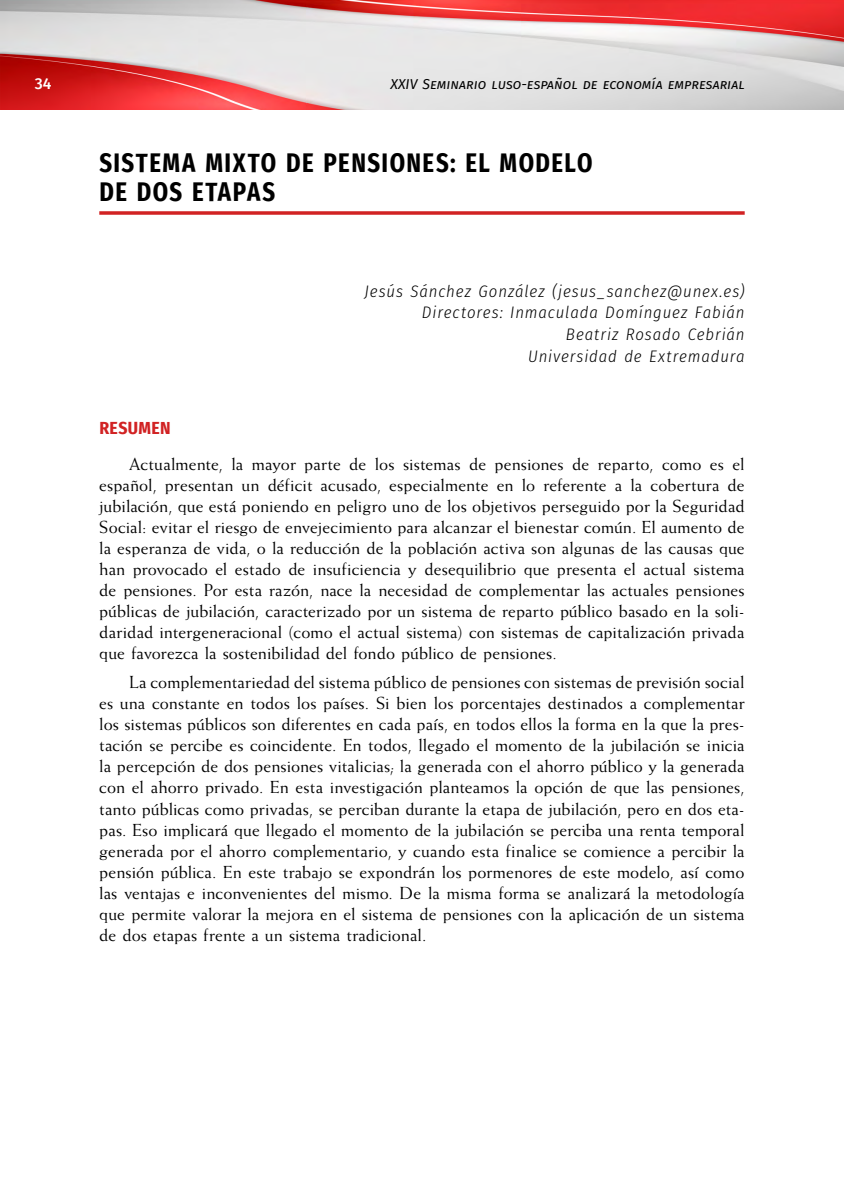
<style>
.page{position:relative;width:844px;height:1191px;background:#fff}
.page>*{position:absolute;margin:0;border:0;box-sizing:border-box;transform-origin:0 0}
.capitulo_2{font:700 26.95px/29.6px "Fira Sans Condensed";letter-spacing:.06em;color:#000;scale:.91 1}
.txt{font:17.5px/21px "Weiss Std";letter-spacing:.005em;color:#000;text-align:justify}
.ladillo_2{font:700 17.5px "Fira Sans Condensed";letter-spacing:.02em;color:#d12223}
.autor{font:italic 300 16.62px "Fira Sans Condensed";letter-spacing:.055em;color:#000}
.t1{font:500 15.75px "Fira Sans";color:#fff}
.t2{font:italic 14px "Fira Sans";color:#000}
</style>
<div class="page">
<img style="left:0;top:0;width:843px;height:109px">
<svg style="left:99px;top:211px;width:645px;height:4px;background:#d63c3d"></svg>
<p class="t1" style="left:35px;top:71px;width:18px">34</p>
<p class="t2" style="left:390px;top:74px;width:355px">XXIV Seminario luso-español de economía empresarial</p>
<p class="capitulo_2" style="left:99px;top:146px;width:543px">SISTEMA MIXTO DE PENSIONES: EL MODELO<br>DE DOS ETAPAS</p>
<p class="autor" style="left:364px;top:279px;width:381px">Jesús Sánchez González (jesus_sanchez@unex.es)</p>
<p class="autor" style="left:422px;top:301px;width:324px">Directores: Inmaculada Domínguez Fabián</p>
<p class="autor" style="left:565px;top:323px;width:180px">Beatriz Rosado Cebrián</p>
<p class="autor" style="left:528px;top:344px;width:218px">Universidad de Extremadura</p>
<p class="ladillo_2" style="left:99px;top:413px;width:73px">RESUMEN</p>
<p class="txt" style="left:99px;top:453px;width:646px;text-indent:30px">Actualmente, la mayor parte de los sistemas de pensiones de reparto, como es el español, presentan un déficit acusado, especialmente en lo referente a la cobertura de jubilación, que está poniendo en peligro uno de los objetivos perseguido por la Seguridad Social: evitar el riesgo de envejecimiento para alcanzar el bienestar común. El aumento de la esperanza de vida, o la reducción de la población activa son algunas de las causas que han provocado el estado de insuficiencia y desequilibrio que presenta el actual sistema de pensiones. Por esta razón, nace la necesidad de complementar las actuales pensiones públicas de jubilación, caracterizado por un sistema de reparto público basado en la soli&shy;daridad intergeneracional (como el actual sistema) con sistemas de capitalización privada que favorezca la sostenibilidad del fondo público de pensiones.</p>
<p class="txt" style="left:99px;top:671px;width:646px;text-indent:30px">La complementariedad del sistema público de pensiones con sistemas de previsión social es una constante en todos los países. Si bien los porcentajes destinados a complementar los sistemas públicos son diferentes en cada país, en todos ellos la forma en la que la pres&shy;tación se percibe es coincidente. En todos, llegado el momento de la jubilación se inicia la percepción de dos pensiones vitalicias; la generada con el ahorro público y la generada con el ahorro privado. En esta investigación planteamos la opción de que las pensiones, tanto públicas como privadas, se perciban durante la etapa de jubilación, pero en dos eta&shy;pas. Eso implicará que llegado el momento de la jubilación se perciba una renta temporal generada por el ahorro complementario, y cuando esta finalice se comience a percibir la pensión pública. En este trabajo se expondrán los pormenores de este modelo, así como las ventajas e inconvenientes del mismo. De la misma forma se analizará la metodología que permite valorar la mejora en el sistema de pensiones con la aplicación de un sistema de dos etapas frente a un sistema tradicional.</p>
</div>
